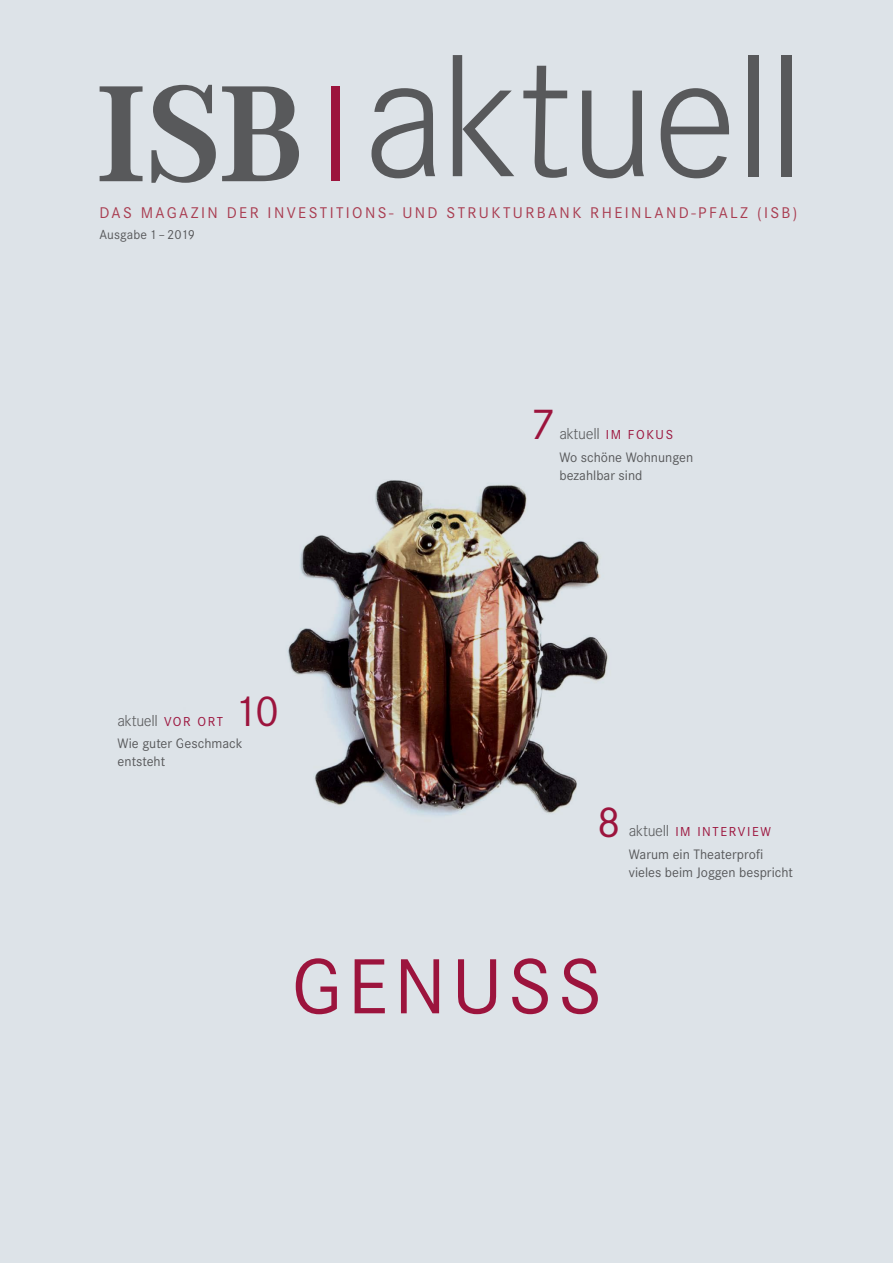
<style>
.page{position:relative;width:893px;height:1263px;background:#dde3e8}
.page>*{position:absolute;margin:0;border:0;box-sizing:border-box;transform-origin:0 0}
.t1{font:300 181.05px "Corporate S";letter-spacing:-.02em;color:#58595b}
.t2{font:81px "Corporate S";letter-spacing:.07em;color:#9c143d}
.t3{font:45px "Corporate S";color:#9c143d}
.t4{font:300 16.5px "Corporate S";letter-spacing:-.02em;color:#58595b}
.t5{font:16.05px "Corporate S";letter-spacing:.15em;color:#a93c50}
.t6{font:14.25px/18px "Corporate S";color:#58595b}
.t7{font:13.65px "Corporate S";letter-spacing:.01em;color:#58595b}
.t8{font:13.5px "Corporate S";letter-spacing:.12em;color:#9c143d}
.s1{font-weight:400;font-size:13.5px;color:#9c143d}
.s2{font-weight:300;font-size:16.5px;color:#58595b}
</style>
<div class="page">
<svg style="left:100px;top:85px;width:199px;height:98px"></svg>
<div style="left:331px;top:86px;width:9px;height:95px;background:#9c143d"></div>
<img style="left:288px;top:480px;width:320px;height:336px">
<h1 class="t1" style="left:363px;top:14px;width:444px">aktuell</h1>
<p class="t5" style="left:99px;top:204px;width:699px">DAS MAGAZIN DER INVESTITIONS- UND STRUKTURBANK RHEINLAND-PFALZ (ISB)</p>
<p class="t7" style="left:99px;top:227px;width:97px">Ausgabe 1– 2019</p>
<h3 class="t3" style="left:532px;top:399px;width:25px">7</h3>
<p class="t4" style="left:559px;top:425px;width:115px">aktuell <span class="s1">IM FOKUS</span></p>
<p class="t6" style="left:559px;top:448px;width:135px">Wo schöne Wohnungen bezahlbar sind</p>
<h3 class="t3" style="left:233px;top:685px;width:48px">10</h3>
<p class="t6" style="left:118px;top:735px;width:127px">Wie guter Geschmack entsteht</p>
<p class="t4" style="left:118px;top:711px;width:107px">aktuell <span class="s1">VOR ORT</span></p>
<h3 class="t3" style="left:597px;top:796px;width:25px">8</h3>
<p class="t8" style="left:629px;top:824px;width:144px"><span class="s2">aktuell</span> IM INTERVIEW</p>
<p class="t6" style="left:629px;top:845px;width:166px">Warum ein Theaterprofi vieles beim Joggen bespricht</p>
<h2 class="t2" style="left:292px;top:940px;width:312px">GENUSS</h2>
</div>
